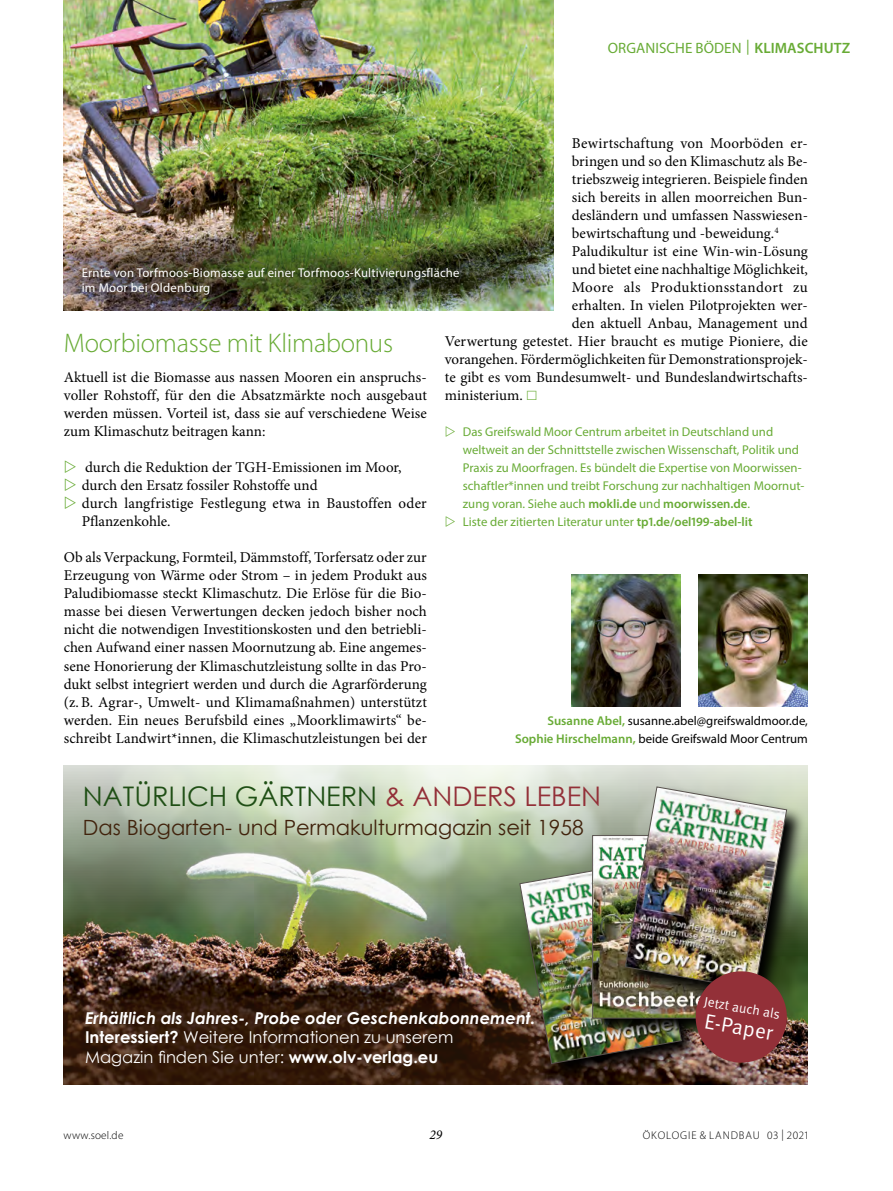
<style>
.page{position:relative;width:893px;height:1191px;background:#fff}
.page>*{position:absolute;margin:0;border:0;box-sizing:border-box;transform-origin:0 0}
.t1{font:27px "Century Gothic";color:#1f4f15}
.t2{font:300 27px "Myriad Pro";letter-spacing:-.01em;color:#68ab35}
.t3{font:21px "Century Gothic";color:#41230c}
.t4{font:21px "Meta Pro";color:#fff}
.t5{font:16.35px/19.5px "Century Gothic";color:#fff}
.t6{font:15px/18px "Minion Pro";color:#000}
.t7{font:15px "Minion Pro";letter-spacing:.025em;color:#000}
.t8{font:15px "Myriad Pro";letter-spacing:.005em;color:#68ab35}
.t9{font:13.5px "Meta Pro";color:#fff}
.t10{font:italic 13.5px "Minion Pro";color:#000}
.t11{font:12.75px/18px "Myriad Pro";color:#68ab35}
.t12{font:12.75px/18px "Myriad Pro";color:#000;text-align:right}
.t13{font:12.75px/15px "Myriad Pro";letter-spacing:.015em;color:#fff}
.t14{font:300 11.25px "Myriad Pro";letter-spacing:.08em;color:#000}
.t15{font:300 11.25px "Myriad Pro";letter-spacing:.02em;color:#000}
.s1{font-weight:600}
.s2{font-weight:600;color:#68ab35}
.s3{color:#933038}
.s4{font-weight:700;font-style:italic}
.s5{font-weight:700}
</style>
<div class="page">
<img style="left:699px;top:574px;width:109px;height:132px">
<img style="left:572px;top:574px;width:109px;height:132px">
<img style="left:64px;top:765px;width:744px;height:319px">
<svg style="left:64px;top:993px;width:487px;height:91px;fill:#331a07"></svg>
<svg style="left:518px;top:859px;width:183px;height:224px"></svg>
<svg style="left:623px;top:785px;width:183px;height:224px"></svg>
<img style="left:520px;top:787px;width:270px;height:279px">
<img style="left:64px;top:0;width:490px;height:238px">
<img style="left:64px;top:238px;width:490px;height:72px">
<p class="t8" style="left:608px;top:39px;width:244px">ORGANISCHE BÖDEN | <span class="s1">KLIMASCHUTZ</span></p>
<p class="t6" style="left:572px;top:135px;width:238px">Bewirtschaftung von Moorböden er-</p>
<p class="t6" style="left:572px;top:153px;width:238px">bringen und so den Klimaschutz als Be-</p>
<p class="t6" style="left:572px;top:171px;width:238px">triebszweig integrieren. Beispiele finden</p>
<p class="t6" style="left:572px;top:189px;width:238px">sich bereits in allen moorreichen Bun-</p>
<p class="t6" style="left:572px;top:207px;width:238px">desländern und umfassen Nasswiesen-</p>
<p class="t6" style="left:572px;top:225px;width:208px">bewirtschaftung und -beweidung.<sup>4</sup></p>
<p class="t6" style="left:572px;top:243px;width:238px">Paludikultur ist eine Win-win-Lösung</p>
<p class="t6" style="left:572px;top:261px;width:238px">und bietet eine nachhaltige Möglichkeit,</p>
<p class="t7" style="left:572px;top:277px;width:237px">Moore als Produktionsstandort zu</p>
<p class="t6" style="left:572px;top:297px;width:238px">erhalten. In vielen Pilotprojekten wer-</p>
<p class="t6" style="left:572px;top:315px;width:237px">den aktuell Anbau, Management und</p>
<p class="t6" style="left:445px;top:333px;width:364px">Verwertung getestet. Hier braucht es mutige Pioniere, die</p>
<p class="t6" style="left:445px;top:351px;width:364px">vorangehen. Fördermöglichkeiten für Demonstrationsprojek-</p>
<p class="t6" style="left:445px;top:369px;width:363px">te gibt es vom Bundesumwelt- und Bundeslandwirtschafts-</p>
<p class="t6" style="left:445px;top:387px;width:79px">ministerium.</p>
<p class="t11" style="left:463px;top:423px;width:343px">Das Greifswald Moor Centrum arbeitet in Deutschland und weltweit an der Schnittstelle zwischen Wissenschaft, Politik und Praxis zu Moorfragen. Es bündelt die Expertise von Moorwissen&shy;schaftler*innen und treibt Forschung zur nachhaltigen Moornut&shy;zung voran. Siehe auch <span class="s1">mokli.de</span> und <span class="s1">moorwissen.de</span>.<br>Liste der zitierten Literatur unter <span class="s1">tp1.de/oel199-abel-lit</span></p>
<p class="t13" style="left:82px;top:265px;width:379px">Ernte von Torfmoos-Biomasse auf einer Torfmoos-Kultivierungsfläche im Moor bei Oldenburg</p>
<h1 class="t2" style="left:64px;top:328px;width:331px">Moorbiomasse mit Klimabonus</h1>
<p class="t6" style="left:64px;top:369px;width:365px">Aktuell ist die Biomasse aus nassen Mooren ein anspruchs&shy;voller Rohstoff, für den die Absatzmärkte noch ausgebaut werden müssen. Vorteil ist, dass sie auf verschiedene Weise zum Klimaschutz beitragen kann:</p>
<p class="t6" style="left:82px;top:459px;width:347px">durch die Reduktion der TGH-Emissionen im Moor, durch den Ersatz fossiler Rohstoffe und<br>durch langfristige Festlegung etwa in Baustoffen oder Pflanzenkohle.</p>
<p class="t6" style="left:64px;top:549px;width:365px;text-align:justify">Ob als Verpackung, Formteil, Dämmstoff, Torfersatz oder zur Erzeugung von Wärme oder Strom – in jedem Produkt aus Paludibiomasse steckt Klimaschutz. Die Erlöse für die Bio&shy;masse bei diesen Verwertungen decken jedoch bisher noch nicht die notwendigen Investitionskosten und den betriebli&shy;chen Aufwand einer nassen Moornutzung ab. Eine angemes&shy;sene Honorierung der Klimaschutzleistung sollte in das Pro&shy;dukt selbst integriert werden und durch die Agrarförderung (z.B. Agrar-, Umwelt- und Klimamaßnahmen) unterstützt werden. Ein neues Berufsbild eines „Moorklimawirts“ be&shy;schreibt Landwirt*innen, die Klimaschutzleistungen bei der</p>
<p class="t12" style="left:515px;top:711px;width:294px"><span class="s2">Susanne Abel,</span> susanne.abel@greifswaldmoor.de,<br><span class="s2">Sophie Hirschelmann,</span> beide Greifswald Moor Centrum</p>
<h1 class="t1" style="left:83px;top:777px;width:520px">NATÜRLICH GÄRTNERN <span class="s3">&amp; ANDERS LEBEN</span></h1>
<h2 class="t3" style="left:83px;top:812px;width:502px">Das Biogarten- und Permakulturmagazin seit 1958</h2>
<p class="t5" style="left:85px;top:1008px;width:452px"><span class="s4">Erhältlich als Jahres-, Probe oder Geschenkabonnement.<br></span><span class="s5">Interessiert?</span> Weitere Informationen zu unserem<br>Magazin finden Sie unter: <span class="s5">www.olv-verlag.eu</span></p>
<p class="t9" style="left:706px;top:992px;width:79px;rotate:10deg">Jetzt auch als</p>
<h2 class="t4" style="left:707px;top:1008px;width:71px;rotate:10deg">E-Paper</h2>
<p class="t15" style="left:64px;top:1128px;width:61px">www.soel.de</p>
<p class="t10" style="left:429px;top:1125px;width:14px">29</p>
<p class="t14" style="left:643px;top:1128px;width:167px">ÖKOLOGIE &amp; LANDBAU 03 | 2021</p>
</div>
